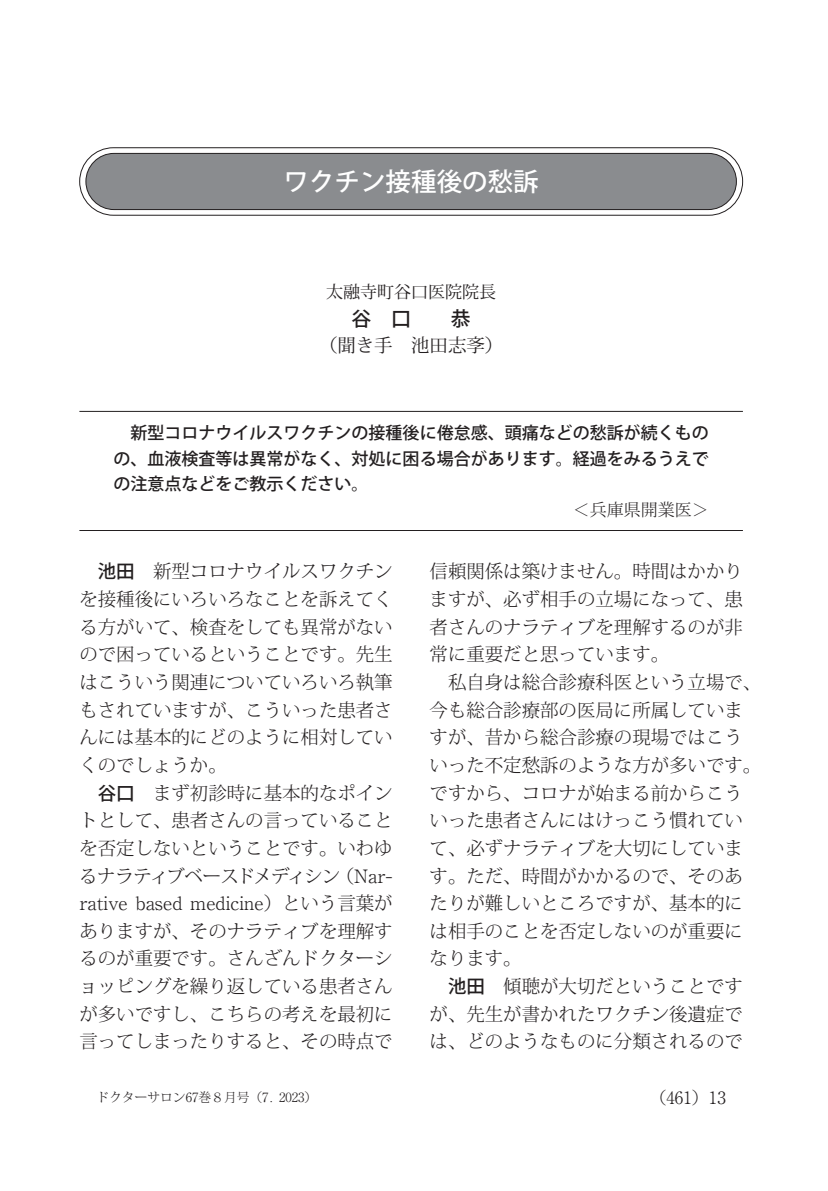
<style>
.page{position:relative;width:828px;height:1191px;background:#fff}
.page>*{position:absolute;margin:0;border:0;box-sizing:border-box;transform-origin:0 0}
.t1{font:500 25.6px "Koz Go Pro";color:#fff}
.t2{font:500 19.8px "Koz Go Pro";color:#231f20}
.t3{font:300 18.4px "Koz Min Pro";color:#231f20}
.t4{font:300 18.4px "Ryumin Pro";color:#231f20}
.t5{font:300 18.4px "Koz Min Pro";letter-spacing:-.045em;color:#231f20}
.t6{font:18.4px "Koz Min Pro";color:#231f20}
.t7{font:500 17px "Koz Go Pro";color:#231f20}
.t8{font:17px "Koz Min Pro";color:#231f20}
.t9{font:300 17px "Koz Min Pro";color:#231f20}
.t10{font:300 17px "Ryumin Pro";color:#231f20}
.t11{font:300 12.8px "Koz Min Pro";color:#231f20}
.s1{font-family:"Ryumin Pro"}
.s2{font-family:"Koz Go Pro";font-weight:500}
.s3{font-family:"Koz Min Pro"}
</style>
<div class="page">
<hr style="left:79px;top:411px;width:664px;height:1px;background:#231f20">
<hr style="left:79px;top:530px;width:664px;height:1px;background:#231f20">
<div style="left:79px;top:147px;width:664px;height:68px;border:1px solid #231f20;border-radius:34px"></div>
<div style="left:86px;top:153px;width:650px;height:56px;background:#8a8c8f;border-radius:28px"></div>
<div style="left:86px;top:153px;width:650px;height:57px;border:1px solid #231f20;border-radius:28px"></div>
<p class="t1" style="left:283px;top:165px;width:257px">ワクチン接種後の愁訴</p>
<p class="t8" style="left:326px;top:279px;width:172px">太融寺町谷口医院院長</p>
<p class="t2" style="left:351px;top:306px;width:121px">谷　口　　恭</p>
<p class="t6" style="left:319px;top:332px;width:186px">（聞き手　池田志斈）</p>
<p class="t7" style="left:113px;top:422px;width:597px">　新型コロナウイルスワクチンの接種後に倦怠感、頭痛などの愁訴が続くもの</p>
<p class="t7" style="left:113px;top:447px;width:597px">の、血液検査等は異常がなく、対処に困る場合があります。経過をみるうえで</p>
<p class="t7" style="left:113px;top:473px;width:257px">の注意点などをご教示ください。</p>
<p class="t9" style="left:573px;top:497px;width:138px"><span class="s1">＜</span>兵庫県開業医<span class="s1">＞</span></p>
<p class="t3" style="left:98px;top:558px;width:296px"><span class="s2">池田</span>　新型コロナウイルスワクチン</p>
<p class="t3" style="left:79px;top:586px;width:315px">を接種後にいろいろなことを訴えてく</p>
<p class="t3" style="left:79px;top:614px;width:315px">る方がいて、検査をしても異常がない</p>
<p class="t3" style="left:79px;top:641px;width:315px">ので困っているということです。先生</p>
<p class="t3" style="left:79px;top:669px;width:315px">はこういう関連についていろいろ執筆</p>
<p class="t3" style="left:79px;top:697px;width:315px">もされていますが、こういった患者さ</p>
<p class="t3" style="left:79px;top:724px;width:315px">んには基本的にどのように相対してい</p>
<p class="t3" style="left:79px;top:752px;width:149px">くのでしょうか。</p>
<p class="t3" style="left:98px;top:780px;width:296px"><span class="s2">谷口</span>　まず初診時に基本的なポイン</p>
<p class="t3" style="left:79px;top:807px;width:315px">トとして、患者さんの言っていること</p>
<p class="t3" style="left:79px;top:835px;width:315px">を否定しないということです。いわゆ</p>
<p class="t5" style="left:79px;top:863px;width:315px">るナラティブベースドメディシン（<span class="s1">Nar-</span></p>
<p class="t4" style="left:79px;top:888px;width:315px">rative based medicine<span class="s3">）という言葉が</span></p>
<p class="t3" style="left:79px;top:918px;width:315px">ありますが、そのナラティブを理解す</p>
<p class="t3" style="left:79px;top:945px;width:315px">るのが重要です。さんざんドクターシ</p>
<p class="t3" style="left:79px;top:973px;width:315px">ョッピングを繰り返している患者さん</p>
<p class="t3" style="left:79px;top:1001px;width:315px">が多いですし、こちらの考えを最初に</p>
<p class="t3" style="left:79px;top:1028px;width:315px">言ってしまったりすると、その時点で</p>
<p class="t3" style="left:429px;top:558px;width:315px">信頼関係は築けません。時間はかかり</p>
<p class="t3" style="left:429px;top:586px;width:315px">ますが、必ず相手の立場になって、患</p>
<p class="t3" style="left:429px;top:614px;width:315px">者さんのナラティブを理解するのが非</p>
<p class="t3" style="left:429px;top:641px;width:241px">常に重要だと思っています。</p>
<p class="t3" style="left:429px;top:669px;width:333px">　私自身は総合診療科医という立場で、</p>
<p class="t3" style="left:429px;top:697px;width:315px">今も総合診療部の医局に所属していま</p>
<p class="t3" style="left:429px;top:724px;width:315px">すが、昔から総合診療の現場ではこう</p>
<p class="t3" style="left:429px;top:752px;width:333px">いった不定愁訴のような方が多いです。</p>
<p class="t3" style="left:429px;top:780px;width:315px">ですから、コロナが始まる前からこう</p>
<p class="t3" style="left:429px;top:807px;width:315px">いった患者さんにはけっこう慣れてい</p>
<p class="t3" style="left:429px;top:835px;width:315px">て、必ずナラティブを大切にしていま</p>
<p class="t3" style="left:429px;top:863px;width:315px">す。ただ、時間がかかるので、そのあ</p>
<p class="t3" style="left:429px;top:890px;width:315px">たりが難しいところですが、基本的に</p>
<p class="t3" style="left:429px;top:918px;width:315px">は相手のことを否定しないのが重要に</p>
<p class="t3" style="left:429px;top:945px;width:94px">なります。</p>
<p class="t3" style="left:448px;top:973px;width:296px"><span class="s2">池田</span>　傾聴が大切だということです</p>
<p class="t3" style="left:429px;top:1001px;width:315px">が、先生が書かれたワクチン後遺症で</p>
<p class="t3" style="left:429px;top:1028px;width:315px">は、どのようなものに分類されるので</p>
<p class="t11" style="left:96px;top:1088px;width:222px">ドクターサロン<span class="s1">67</span>巻<span class="s1">８</span>月号（<span class="s1">7. 2023</span>）</p>
<p class="t10" style="left:649px;top:1084px;width:78px"><span class="s3">（</span>461<span class="s3">）</span>13</p>
</div>
